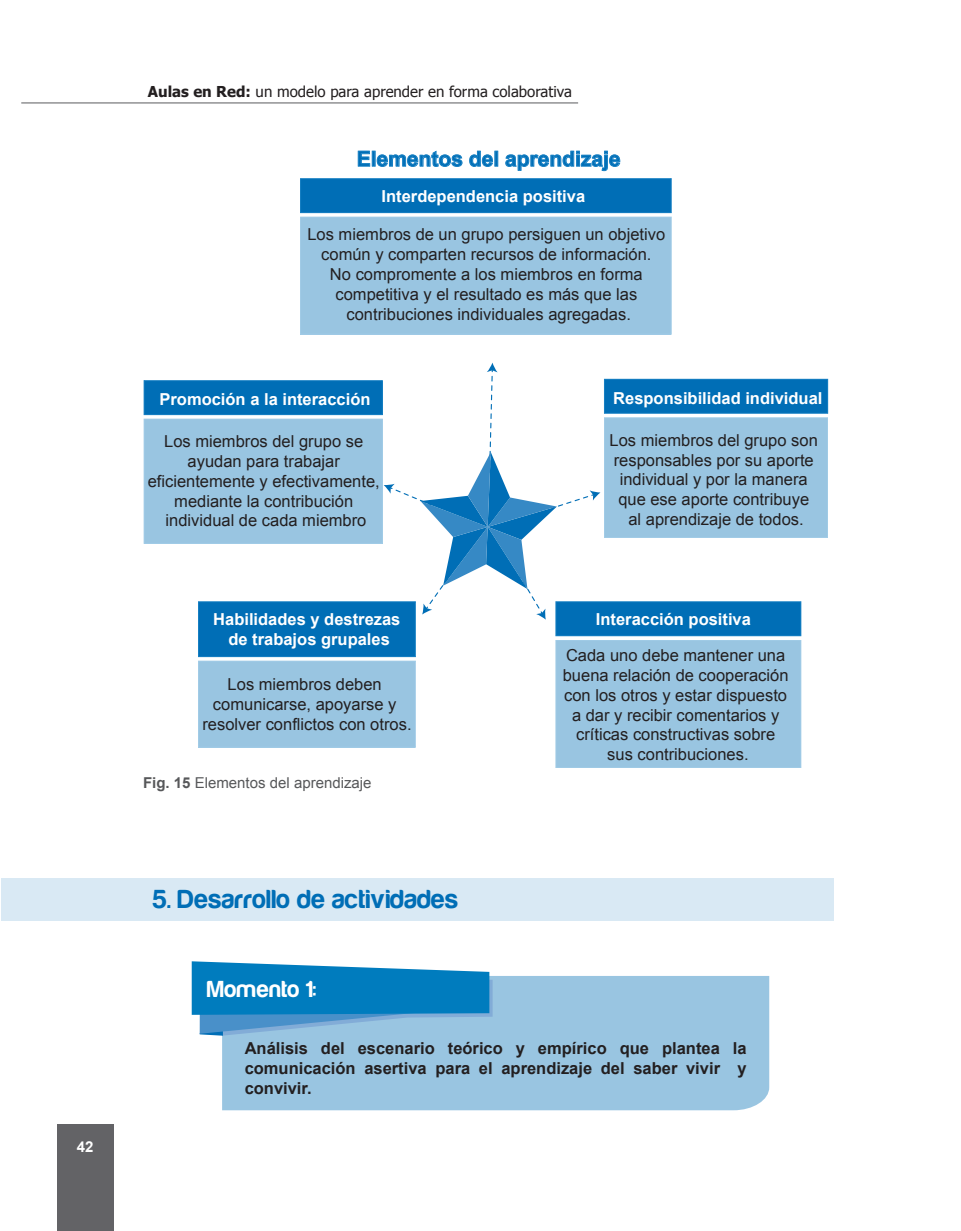
<style>
.page{position:relative;width:961px;height:1231px;background:#fff}
.page>*{position:absolute;margin:0;border:0;box-sizing:border-box;transform-origin:0 0}
.t1{font:27px "Harabara";letter-spacing:.025em;color:#006eb6}
.t2{font:24px "Harabara";letter-spacing:.025em;color:#fff}
.t3{font:700 21px "Arial";color:#006eb6}
.t4{font:16.5px/19.8px "Arial";color:#231f20;text-align:center}
.t5{font:700 16.5px/19.8px "Arial";color:#fff;text-align:center}
.t6{font:700 16.5px/19.8px "Arial";color:#231f20;text-align:justify}
.t7{font:15px "Tahoma";color:#231f20}
.t8{font:15px "Arial";color:#57585a}
.t9{font:700 15px "Arial";color:#fff}
.s1{font-weight:700}
.s2{font-weight:700;color:#fff}
</style>
<div class="page">
<hr style="left:21px;top:102px;width:557px;height:1px;background:#6c6d70">
<div style="left:57px;top:1124px;width:57px;height:107px;background:#636366"></div>
<svg style="left:358px;top:151px;width:12px;height:16px"></svg>
<div style="left:372px;top:151px;width:3px;height:15px;border:1px solid #1780c3"></div>
<svg style="left:377px;top:151px;width:85px;height:16px"></svg>
<svg style="left:469px;top:151px;width:24px;height:16px"></svg>
<svg style="left:505px;top:151px;width:115px;height:20px"></svg>
<div style="left:604px;top:379px;width:223px;height:34px;background:#006eb6"></div>
<div style="left:604px;top:379px;width:223px;height:34px;border:1px solid #1780c3"></div>
<div style="left:604px;top:418px;width:223px;height:119px;background:#99c5e1"></div>
<div style="left:556px;top:602px;width:244px;height:33px;background:#006eb6"></div>
<div style="left:555px;top:601px;width:246px;height:35px;border:1px solid #1780c3"></div>
<div style="left:556px;top:640px;width:244px;height:127px;background:#99c5e1"></div>
<div style="left:198px;top:602px;width:217px;height:54px;background:#006eb6"></div>
<div style="left:198px;top:601px;width:217px;height:56px;border:1px solid #1780c3"></div>
<div style="left:198px;top:661px;width:217px;height:86px;background:#99c5e1"></div>
<div style="left:144px;top:380px;width:238px;height:34px;background:#006eb6"></div>
<div style="left:144px;top:380px;width:238px;height:35px;border:1px solid #1780c3"></div>
<div style="left:144px;top:419px;width:238px;height:124px;background:#99c5e1"></div>
<svg style="left:383px;top:362px;width:217px;height:257px"></svg>
<div style="left:300px;top:179px;width:371px;height:34px;background:#006eb6"></div>
<div style="left:300px;top:178px;width:371px;height:35px;border:1px solid #1780c3"></div>
<div style="left:300px;top:217px;width:371px;height:117px;background:#99c5e1"></div>
<div style="left:222px;top:976px;width:547px;height:134px;background:#99c5e1"></div>
<svg style="left:192px;top:961px;width:300px;height:74px;background:#3694ca"></svg>
<div style="left:1px;top:878px;width:832px;height:42px;background:#d9e9f4"></div>
<p class="t9" style="left:77px;top:1136px;width:18px">42</p>
<p class="t7" style="left:148px;top:81px;width:425px"><span class="s1">Aulas en Red:</span> un modelo para aprender en forma colaborativa</p>
<p class="t3" style="left:357px;top:145px;width:265px">Elementos del aprendizaje</p>
<p class="t5" style="left:381px;top:187px;width:205px">Interdependencia positiva</p>
<p class="t4" style="left:307px;top:225px;width:359px">Los miembros de un grupo persiguen un objetivo común y comparten recursos de información.<br>No compromente a los miembros en forma competitiva y el resultado es más que las contribuciones individuales agregadas.</p>
<p class="t5" style="left:159px;top:390px;width:212px">Promoción a la interacción</p>
<p class="t4" style="left:148px;top:432px;width:234px">Los miembros del grupo se ayudan para trabajar eficientemente y efectivamente, mediante la contribución individual de cada miembro</p>
<p class="t5" style="left:213px;top:610px;width:189px">Habilidades y destrezas de trabajos grupales</p>
<p class="t4" style="left:202px;top:674px;width:211px">Los miembros deben comunicarse, apoyarse y resolver conflictos con otros.</p>
<p class="t8" style="left:143px;top:772px;width:230px"><span class="s1">Fig. 15</span> Elementos del aprendizaje</p>
<p class="t1" style="left:153px;top:885px;width:306px">5. Desarrollo de actividades</p>
<p class="t2" style="left:207px;top:976px;width:110px">Momento 1:</p>
<p class="t5" style="left:613px;top:389px;width:211px">Responsibilidad individual</p>
<p class="t4" style="left:609px;top:430px;width:210px">Los miembros del grupo son responsables por su aporte individual y por la manera que ese aporte contribuye<br>al aprendizaje de todos.</p>
<p class="t4" style="left:566px;top:602px;width:221px;line-height:35.7px"><span class="s2">Interacción positiva<br></span>Cada uno debe mantener una</p>
<p class="t4" style="left:563px;top:665px;width:227px">buena relación de cooperación con los otros y estar dispuesto a dar y recibir comentarios y críticas constructivas sobre sus contribuciones.</p>
<p class="t6" style="left:245px;top:1039px;width:503px">Análisis del escenario teórico y empírico que plantea la comunicación asertiva para el aprendizaje del saber vivir y convivir.</p>
</div>
